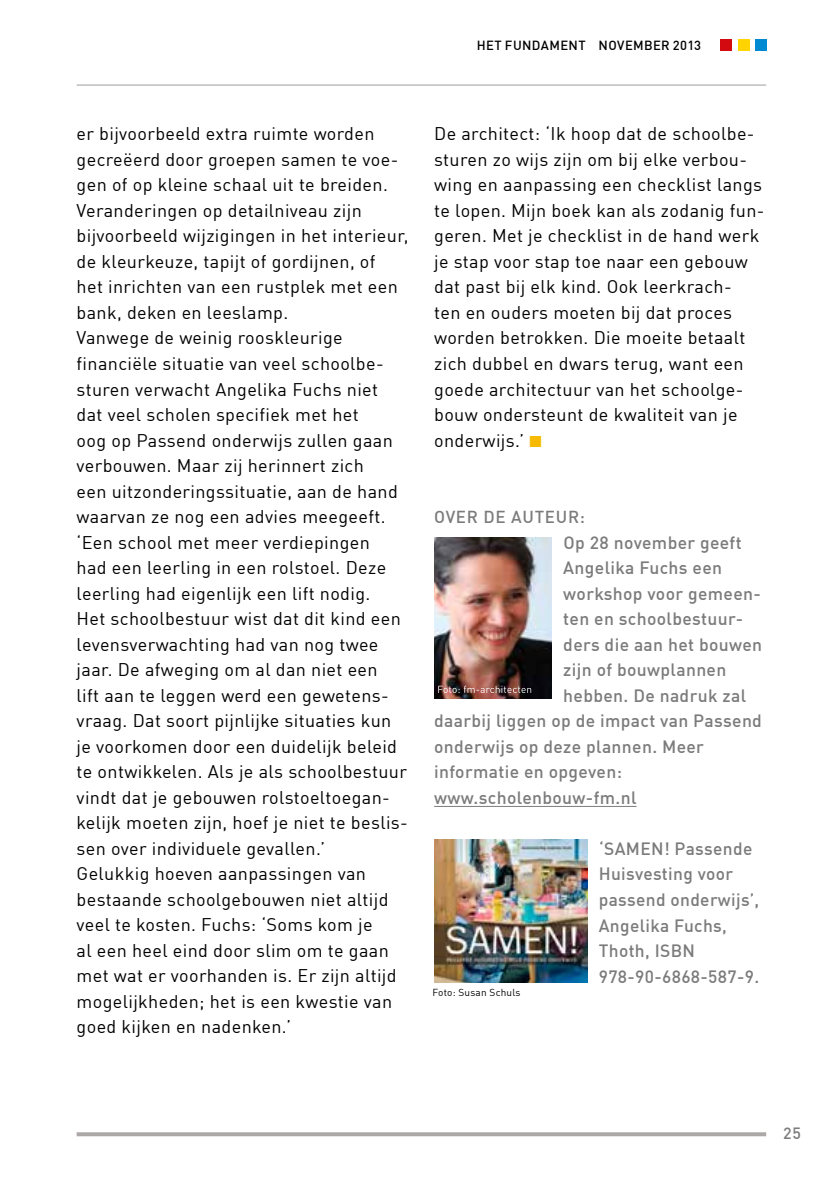
<style>
.page{position:relative;width:840px;height:1191px;background:#fff}
.page>*{position:absolute;margin:0;border:0;box-sizing:border-box;transform-origin:0 0}
.t1{font:18px/25.6px "DIN Offc Pro";letter-spacing:.02em;color:#000}
.t2{font:500 17.6px/25.6px "DIN Offc Pro";letter-spacing:.02em;color:#7a7b7a}
.t3{font:500 17px "DIN Offc Pro";letter-spacing:.04em;color:#7a7b7a}
.t4{font:500 16px "DIN Offc Pro";color:#7a7b7a}
.t5{font:500 13px "DIN Offc Pro";letter-spacing:.025em;color:#000}
.t6{font:10px "DIN Offc Pro";letter-spacing:.02em;color:#000}
.s1{color:#f6bb00}
</style>
<div class="page">
<svg style="left:77px;top:1132px;width:688px;height:4px;background:#b0aead"></svg>
<hr style="left:77px;top:85px;width:688px;height:1px;background:#9f9d9c">
<hr style="left:434px;top:806px;width:202px;height:1px;background:#7a7b7a">
<img style="left:434px;top:537px;width:117px;height:162px">
<img style="left:434px;top:839px;width:153px;height:143px">
<svg style="left:438px;top:686px;width:93px;height:7px"></svg>
<div style="left:754px;top:40px;width:11px;height:11px;background:#008ad2"></div>
<div style="left:737px;top:40px;width:11px;height:11px;background:#ffd400"></div>
<div style="left:720px;top:40px;width:11px;height:11px;background:#d40a11"></div>
<p class="t5" style="left:476px;top:35px;width:226px">het fundament november 2013</p>
<p class="t1" style="left:77px;top:119px;width:333px">er bijvoorbeeld extra ruimte worden gecreëerd door groepen samen te voe&shy;gen of op kleine schaal uit te breiden.<br>Veranderingen op detailniveau zijn bijvoorbeeld wijzigingen in het interieur, de kleurkeuze, tapijt of gordijnen, of<br>het inrichten van een rustplek met een bank, deken en leeslamp.<br>Vanwege de weinig rooskleurige financiële situatie van veel schoolbe&shy;sturen verwacht Angelika Fuchs niet dat veel scholen specifiek met het<br>oog op Passend onderwijs zullen gaan verbouwen. Maar zij herinnert zich<br>een uitzonderingssituatie, aan de hand waarvan ze nog een advies meegeeft. ‘Een school met meer verdiepingen<br>had een leerling in een rolstoel. Deze leerling had eigenlijk een lift nodig.<br>Het schoolbestuur wist dat dit kind een levensverwachting had van nog twee jaar. De afweging om al dan niet een<br>lift aan te leggen werd een gewetens&shy;vraag. Dat soort pijnlijke situaties kun je voorkomen door een duidelijk beleid te ontwikkelen. Als je als schoolbestuur vindt dat je gebouwen rolstoeltoegan&shy;kelijk moeten zijn, hoef je niet te beslis&shy;sen over individuele gevallen.’<br>Gelukkig hoeven aanpassingen van bestaande schoolgebouwen niet altijd veel te kosten. Fuchs: ‘Soms kom je<br>al een heel eind door slim om te gaan met wat er voorhanden is. Er zijn altijd mogelijkheden; het is een kwestie van goed kijken en nadenken.’</p>
<p class="t1" style="left:434px;top:119px;width:332px">De architect: ‘Ik hoop dat de schoolbe&shy;sturen zo wijs zijn om bij elke verbou&shy;wing en aanpassing een checklist langs te lopen. Mijn boek kan als zodanig fun&shy;geren. Met je checklist in de hand werk je stap voor stap toe naar een gebouw dat past bij elk kind. Ook leerkrach-<br>ten en ouders moeten bij dat proces worden betrokken. Die moeite betaalt zich dubbel en dwars terug, want een goede architectuur van het schoolge&shy;bouw ondersteunt de kwaliteit van je onderwijs.’ <span class="s1">■</span></p>
<p class="t3" style="left:434px;top:503px;width:152px">Over de auteur:</p>
<p class="t2" style="left:563px;top:527px;width:179px">Op 28 november geeft</p>
<p class="t2" style="left:563px;top:553px;width:160px">Angelika Fuchs een</p>
<p class="t2" style="left:563px;top:578px;width:197px">workshop voor gemeen-</p>
<p class="t2" style="left:563px;top:604px;width:179px">ten en schoolbestuur-</p>
<p class="t2" style="left:563px;top:629px;width:200px">ders die aan het bouwen</p>
<p class="t2" style="left:563px;top:655px;width:164px">zijn of bouwplannen</p>
<p class="t2" style="left:563px;top:680px;width:184px">hebben. De nadruk zal</p>
<p class="t2" style="left:434px;top:706px;width:329px">daarbij liggen op de impact van Passend</p>
<p class="t2" style="left:434px;top:731px;width:271px">onderwijs op deze plannen. Meer</p>
<p class="t2" style="left:434px;top:757px;width:189px">informatie en opgeven:</p>
<p class="t2" style="left:434px;top:782px;width:204px">www.scholenbouw-fm.nl</p>
<p class="t2" style="left:598px;top:833px;width:18px">‘SAMEN</p>
<p class="t2" style="left:598px;top:833px;width:162px;text-indent:65px">! Passende<br>H uisvesting voor passend onderwijs’,<br>Angelika Fuchs,<br>Thoth, ISBN<br>978-90-6868-587-9.</p>
<p class="t6" style="left:432px;top:984px;width:89px">Foto: Susan Schuls</p>
<p class="t4" style="left:782px;top:1120px;width:19px">25</p>
</div>
